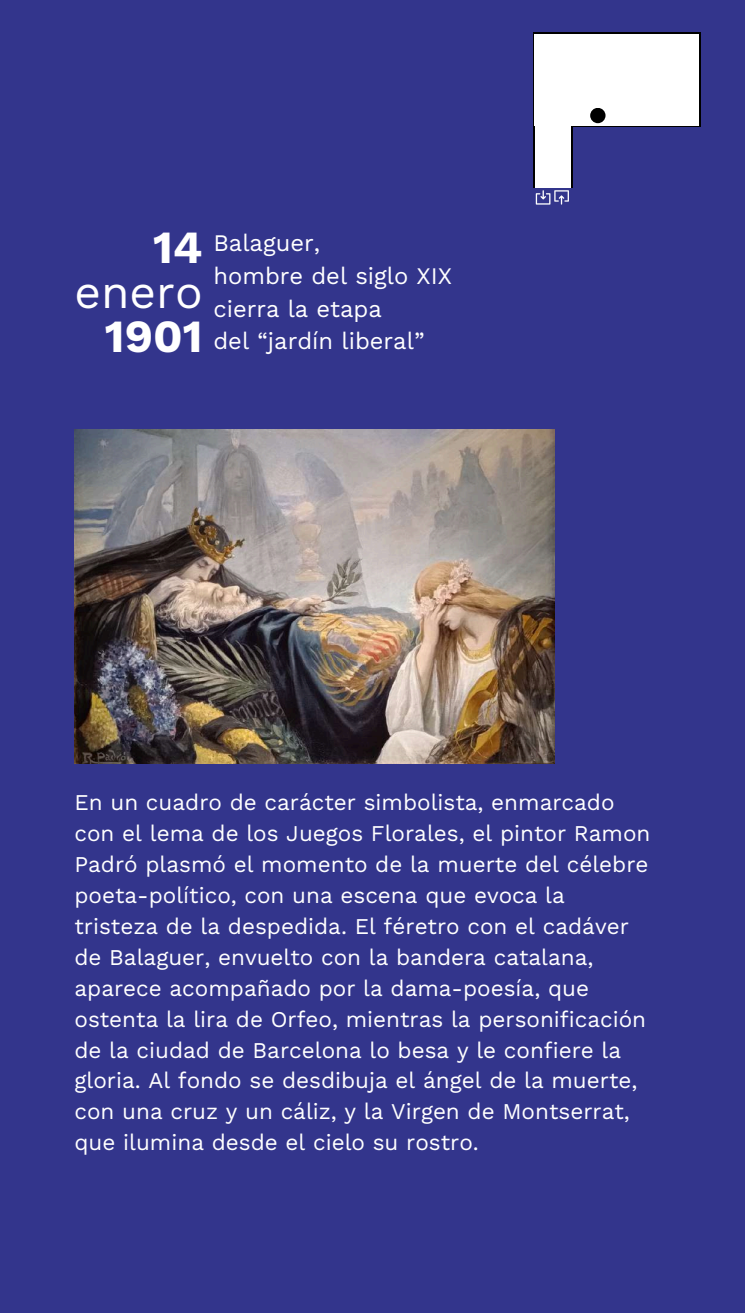
<style>
.page{position:relative;width:745px;height:1313px;background:#fff}
.page>*{position:absolute;margin:0;border:0;box-sizing:border-box;transform-origin:0 0}
.t1{font:700 46px "Work Sans";color:#fff}
.t2{font:46px "Work Sans";color:#fff}
.t3{font:23.75px/32.8px "Work Sans";color:#fff}
.t4{font:22.5px/31px "Work Sans";color:#fff}
</style>
<div class="page">
<div style="left:0;top:0;width:744px;height:1312px;background:#33358c"></div>
<img style="left:74px;top:430px;width:480px;height:333px">
<svg style="left:533px;top:32px;width:167px;height:173px"></svg>
<h1 class="t1" style="left:153px;top:220px;width:51px">14</h1>
<h1 class="t2" style="left:74px;top:265px;width:130px">enero</h1>
<h1 class="t1" style="left:105px;top:309px;width:99px">1901</h1>
<p class="t3" style="left:213px;top:226px;width:240px">Balaguer,<br>hombre del siglo XIX cierra la etapa<br>del “jardín liberal”</p>
<p class="t4" style="left:74px;top:786px;width:577px">En un cuadro de carácter simbolista, enmarcado con el lema de los Juegos Florales, el pintor Ramon Padró plasmó el momento de la muerte del célebre poeta-político, con una escena que evoca la tristeza de la despedida. El féretro con el cadáver de Balaguer, envuelto con la bandera catalana, aparece acompañado por la dama-poesía, que ostenta la lira de Orfeo, mientras la personificación de la ciudad de Barcelona lo besa y le confiere la gloria. Al fondo se desdibuja el ángel de la muerte, con una cruz y un cáliz, y la Virgen de Montserrat, que ilumina desde el cielo su rostro.</p>
</div>
